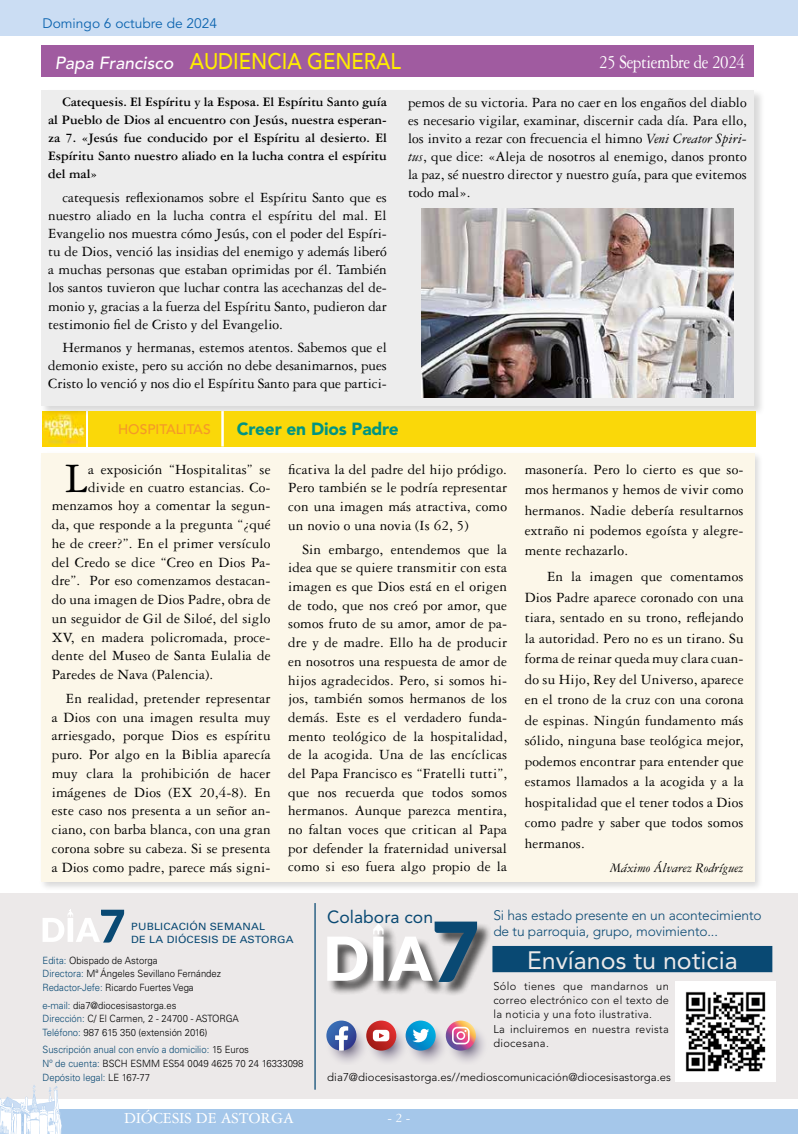
<style>
.page{position:relative;width:798px;height:1134px;background:#fff}
.page>*{position:absolute;margin:0;border:0;box-sizing:border-box;transform-origin:0 0}
.t1{font:44.62px "Garamond 3 LT Std";color:#000}
.t2{font:25px "Avenir LT Std";color:#ece9e9}
.t3{font:500 22.5px "Avenir LT Std";color:#ffed00;scale:.9 1}
.t4{font:20px "Garamond 3 LT Std";letter-spacing:-.02em;color:#fff;scale:.85 1}
.t5{font:900 17.5px "Avenir LT Std";letter-spacing:-.01em;color:#009483}
.t6{font:17.5px "Avenir LT Std";color:#094973}
.t7{font:16.25px "Garamond 3 LT Std";color:#fff}
.t8{font:15px/18.8px "Garamond 3 LT Std";letter-spacing:.01em;color:#000;text-align:justify}
.t9{font:700 13.75px/18.1px "Garamond 3 LT Std";color:#000;text-align:justify}
.t10{font:300 13.75px/16.2px "Avenir LT Std";letter-spacing:-.01em;color:#094973}
.t11{font:italic 13.75px "Garamond 3 LT Std";color:#000}
.t12{font:13.75px "Avenir LT Std";color:#0c64af}
.t13{font:500 13.75px "Avenir LT Std";color:#f49829}
.t14{font:13.75px "Garamond 3 LT Std";color:#fff}
.t15{font:300 11.25px/13.8px "Avenir LT Std";letter-spacing:.03em;color:#000;text-align:justify}
.t16{font:300 11.25px "Avenir LT Std";letter-spacing:.005em;color:#000}
.t17{font:300 10px/13.8px "Univers LT Std";color:#000;scale:.95 1}
.t18{font:300 10px/13.8px "Univers LT Std";color:#094973;scale:.95 1}
.t19{font:10px/12.5px "Univers LT Std";letter-spacing:.02em;color:#094973;scale:1.08 1}
.s1{font-style:italic;font-size:17.5px;color:#fff}
.s2{font-style:italic}
.s3{color:#094973}
.s4{color:#000}
</style>
<div class="page">
<div style="left:0;top:1109px;width:797px;height:25px;background:#a5c7ea"></div>
<svg style="left:797px;top:1109px;width:1px;height:25px"></svg>
<div style="left:40px;top:89px;width:725px;height:328px;background:#000;opacity:.15"></div>
<div style="left:41px;top:90px;width:712px;height:315px;background:#ededed"></div>
<div style="left:0;top:0;width:797px;height:35px;background:#cbddf3"></div>
<div style="left:88px;top:411px;width:667px;height:35px;background:#fad809"></div>
<div style="left:39px;top:451px;width:724px;height:441px;background:#000;opacity:.15"></div>
<div style="left:41px;top:453px;width:713px;height:429px;background:#fcf7e9"></div>
<img style="left:43px;top:411px;width:43px;height:35px">
<div style="left:41px;top:46px;width:712px;height:31px;background:#a05ba0"></div>
<hr style="left:221px;top:411px;width:3px;height:35px;background:#fff">
<img style="left:421px;top:208px;width:312px;height:189px">
<div style="left:0;top:893px;width:797px;height:205px;background:#ece9e9"></div>
<svg style="left:43px;top:909px;width:81px;height:33px"></svg>
<hr style="left:314px;top:903px;width:1px;height:187px;background:#094973">
<svg style="left:0;top:1085px;width:64px;height:49px"></svg>
<div style="left:328px;top:922px;width:163px;height:74px;background:#000;opacity:.65"></div>
<svg style="left:327px;top:921px;width:150px;height:61px"></svg>
<img style="left:675px;top:981px;width:99px;height:100px">
<div style="left:492px;top:946px;width:280px;height:26px;background:#094973"></div>
<svg style="left:405px;top:1023px;width:43px;height:42px"></svg>
<svg style="left:405px;top:1020px;width:30px;height:31px"></svg>
<svg style="left:412px;top:1029px;width:17px;height:14px"></svg>
<svg style="left:365px;top:1022px;width:43px;height:43px"></svg>
<svg style="left:366px;top:1020px;width:30px;height:31px"></svg>
<svg style="left:445px;top:1023px;width:43px;height:42px"></svg>
<svg style="left:445px;top:1020px;width:30px;height:31px"></svg>
<svg style="left:452px;top:1027px;width:17px;height:17px"></svg>
<svg style="left:326px;top:1020px;width:63px;height:45px"></svg>
<p class="t12" style="left:43px;top:16px;width:176px">Domingo 6 octubre de 2024</p>
<h3 class="t3" style="left:55px;top:49px;width:386px"><span class="s1">Papa Francisco</span> AUDIENCIA GENERAL</h3>
<h3 class="t4" style="left:599px;top:52px;width:173px">25 Septiembre de 2024</h3>
<p class="t9" style="left:48px;top:93px;width:340px;text-indent:14px">Catequesis. El Espíritu y la Esposa. El Espíritu Santo guía al Pueblo de Dios al encuentro con Jesús, nuestra esperan&shy;za 7. «Jesús fue conducido por el Espíritu al desierto. El Espíritu Santo nuestro aliado en la lucha contra el espíritu del mal»</p>
<p class="t8" style="left:48px;top:188px;width:340px;line-height:18.1px;text-indent:14px">catequesis reflexionamos sobre el Espíritu Santo que es nuestro aliado en la lucha contra el espíritu del mal. El Evangelio nos muestra cómo Jesús, con el poder del Espíri&shy;tu de Dios, venció las insidias del enemigo y además liberó a muchas personas que estaban oprimidas por él. También los santos tuvieron que luchar contra las acechanzas del de&shy;monio y, gracias a la fuerza del Espíritu Santo, pudieron dar testimonio fiel de Cristo y del Evangelio.</p>
<p class="t8" style="left:48px;top:339px;width:340px;line-height:18.1px;text-indent:14px">Hermanos y hermanas, estemos atentos. Sabemos que el demonio existe, pero su acción no debe desanimarnos, pues Cristo lo venció y nos dio el Espíritu Santo para que partici-</p>
<p class="t8" style="left:408px;top:93px;width:340px;line-height:18.1px">pemos de su victoria. Para no caer en los engaños del diablo es necesario vigilar, examinar, discernir cada día. Para ello, los invito a rezar con frecuencia el himno <span class="s2">Veni Creator Spiri&shy;tus</span>, que dice: «Aleja de nosotros al enemigo, danos pronto la paz, sé nuestro director y nuestro guía, para que evitemos todo mal».</p>
<p class="t13" style="left:118px;top:421px;width:94px">HOSPITALITAS</p>
<p class="t5" style="left:237px;top:418px;width:163px">Creer en Dios Padre</p>
<h1 class="t1" style="left:65px;top:454px;width:24px">L</h1>
<p class="t8" style="left:88px;top:460px;width:184px">a exposición “Hospitalitas” se</p>
<p class="t8" style="left:88px;top:478px;width:184px">divide en cuatro estancias. Co-</p>
<p class="t8" style="left:52px;top:497px;width:220px">menzamos hoy a comentar la segun-</p>
<p class="t8" style="left:52px;top:515px;width:220px">da, que responde a la pregunta “¿qué</p>
<p class="t8" style="left:52px;top:534px;width:220px">he de creer?”. En el primer versículo</p>
<p class="t8" style="left:52px;top:553px;width:220px">del Credo se dice “Creo en Dios Pa-</p>
<p class="t8" style="left:52px;top:571px;width:220px">dre”. Por eso comenzamos destacan-</p>
<p class="t8" style="left:52px;top:590px;width:220px">do una imagen de Dios Padre, obra de</p>
<p class="t8" style="left:52px;top:609px;width:220px">un seguidor de Gil de Siloé, del siglo</p>
<p class="t8" style="left:52px;top:628px;width:220px">XV, en madera policromada, proce-</p>
<p class="t8" style="left:52px;top:646px;width:220px">dente del Museo de Santa Eulalia de</p>
<p class="t8" style="left:52px;top:665px;width:163px">Paredes de Nava (Palencia).</p>
<p class="t8" style="left:52px;top:689px;width:220px;text-indent:14px">En realidad, pretender representar a Dios con una imagen resulta muy arriesgado, porque Dios es espíritu puro. Por algo en la Biblia aparecía muy clara la prohibición de hacer imágenes de Dios (EX 20,4-8). En este caso nos presenta a un señor an&shy;ciano, con barba blanca, con una gran corona sobre su cabeza. Si se presenta a Dios como padre, parece más signi-</p>
<p class="t8" style="left:288px;top:460px;width:220px">ficativa la del padre del hijo pródigo.<br>Pero también se le podría representar con una imagen más atractiva, como un novio o una novia (Is 62, 5)</p>
<p class="t8" style="left:288px;top:540px;width:220px;text-indent:14px">Sin embargo, entendemos que la idea que se quiere transmitir con esta imagen es que Dios está en el origen de todo, que nos creó por amor, que somos fruto de su amor, amor de pa&shy;dre y de madre. Ello ha de producir en nosotros una respuesta de amor de hijos agradecidos. Pero, si somos hi&shy;jos, también somos hermanos de los demás. Este es el verdadero funda&shy;mento teológico de la hospitalidad, de la acogida. Una de las encíclicas del Papa Francisco es “Fratelli tutti”, que nos recuerda que todos somos hermanos. Aunque parezca mentira, no faltan voces que critican al Papa por defender la fraternidad universal como si eso fuera algo propio de la</p>
<p class="t8" style="left:524px;top:459px;width:220px;line-height:20.5px">masonería. Pero lo cierto es que so&shy;mos hermanos y hemos de vivir como hermanos. Nadie debería resultarnos extraño ni podemos egoísta y alegre&shy;mente rechazarlo.</p>
<p class="t8" style="left:524px;top:567px;width:220px;line-height:20.5px;text-indent:22px">En la imagen que comentamos Dios Padre aparece coronado con una tiara, sentado en su trono, reflejando la autoridad. Pero no es un tirano. Su forma de reinar queda muy clara cuan&shy;do su Hijo, Rey del Universo, aparece en el trono de la cruz con una corona de espinas. Ningún fundamento más sólido, ninguna base teológica mejor, podemos encontrar para entender que estamos llamados a la acogida y a la hospitalidad que el tener todos a Dios como padre y saber que todos somos hermanos.</p>
<p class="t11" style="left:609px;top:860px;width:135px">Máximo Álvarez Rodríguez</p>
<p class="t19" style="left:131px;top:920px;width:152px">PUBLICACIÓN SEMANAL<br>DE LA DIÓCESIS DE ASTORGA</p>
<p class="t17" style="left:43px;top:953px;width:189px"><span class="s3">Edita:</span> Obispado de Astorga<br><span class="s3">Directora:</span> Mª Ángeles Sevillano Fernández<br><span class="s3">Redactor-Jefe:</span> Ricardo Fuertes Vega</p>
<p class="t17" style="left:43px;top:998px;width:208px"><span class="s3">e-mail:</span> dia7@diocesisastorga.es<br><span class="s3">Dirección:</span> C/ El Carmen, 2 - 24700 - ASTORGA<br><span class="s3">Teléfono:</span> 987 615 350 (extensión 2016)</p>
<p class="t18" style="left:43px;top:1043px;width:276px">Suscripción anual con envío a domicilio: <span class="s4">15 Euros<br></span>Nº de cuenta: <span class="s4">BSCH ESMM ES54 0049 4625 70 24 16333098<br></span>Depósito legal: <span class="s4">LE 167-77</span></p>
<p class="t7" style="left:124px;top:1109px;width:171px">DIÓCESIS DE ASTORGA</p>
<p class="t6" style="left:327px;top:906px;width:107px">Colabora con</p>
<p class="t10" style="left:493px;top:907px;width:270px">Si has estado presente en un acontecimiento de tu parroquia, grupo, movimiento...</p>
<h2 class="t2" style="left:527px;top:945px;width:212px">Envíanos tu noticia</h2>
<p class="t15" style="left:493px;top:980px;width:177px">Sólo tienes que mandarnos un correo electrónico con el texto de la noticia y una foto ilustrativa.</p>
<p class="t15" style="left:493px;top:1023px;width:177px">La incluiremos en nuestra revista diocesana.</p>
<p class="t16" style="left:327px;top:1070px;width:345px">dia7@diocesisastorga.es//medioscomunicación@diocesisastorga.es</p>
<p class="t14" style="left:387px;top:1110px;width:24px">- 2 -</p>
</div>
